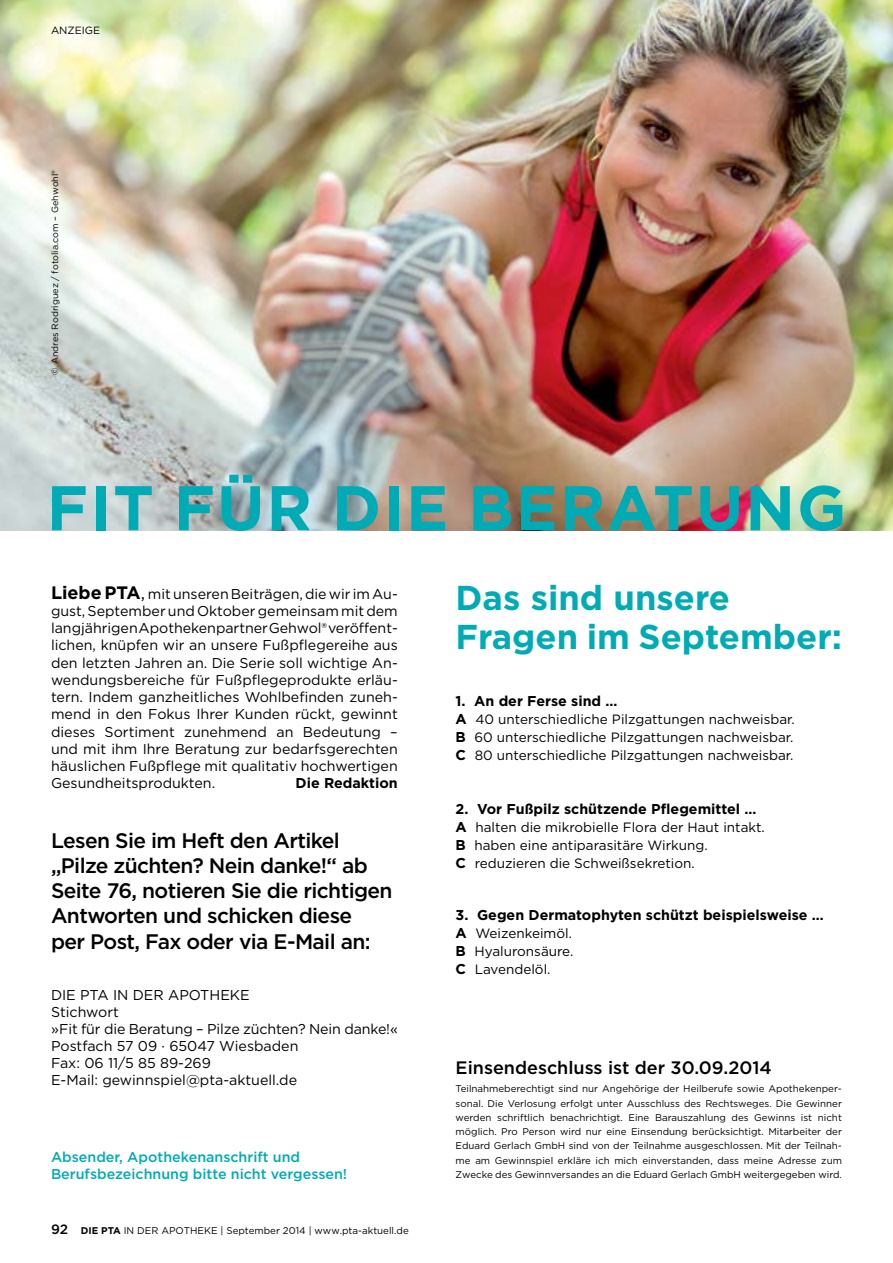
<style>
.page{position:relative;width:893px;height:1263px;background:#fff}
.page>*{position:absolute;margin:0;border:0;box-sizing:border-box;transform-origin:0 0}
.t1{font:700 63px "Gotham";letter-spacing:.03em;color:#00abb5}
.t2{font:700 34.5px/39px "Gotham";color:#00abb5}
.t3{font:500 21px/25.2px "Gotham";letter-spacing:-.03em;color:#000}
.t4{font:500 18px "Gotham";color:#000}
.t5{font:14.25px/17.2px "Gotham";color:#000;text-align:justify}
.t6{font:700 14.25px "Gotham";color:#000}
.t7{font:500 14.25px/17.1px "Gotham";color:#00abb5}
.t8{font:13.5px/18px "Gotham";color:#000;text-align:justify}
.t9{font:10.5px "Gotham";color:#000}
.t10{font:9.75px/14.2px "Gotham";color:#000;text-align:justify}
.t11{font:9px "Gotham";color:#000}
.s1{font-weight:700;font-size:18px}
.s2{font-size:18px}
.s3{font-weight:500;font-size:13.5px}
.s4{font-weight:700}
.s5{font-weight:700;font-size:14.25px}
</style>
<div class="page">
<img style="left:0;top:0;width:893px;height:530px">
<p class="t9" style="left:51px;top:23px;width:51px">ANZEIGE</p>
<p class="t11" style="left:49px;top:375px;width:206px;rotate:-90deg">© Andres Rodriguez / fotolia.com – Gehwohl®</p>
<h1 class="t1" style="left:47px;top:466px;width:801px">FIT FÜR DIE BERATUNG</h1>
<p class="t5" style="left:51px;top:585px;width:348px"><span class="s1">Liebe PTA</span><span class="s2">,</span> mit unseren Beiträgen, die wir im Au&shy;gust, September und Oktober gemeinsam mit dem langjährigen Apothekenpartner Gehwol® veröffent&shy;lichen, knüpfen wir an unsere Fußpflegereihe aus den letzten Jahren an. Die Serie soll wichtige An&shy;wendungsbereiche für Fußpflegeprodukte erläu&shy;tern. Indem ganzheitliches Wohlbefinden zuneh&shy;mend in den Fokus Ihrer Kunden rückt, gewinnt dieses Sortiment zunehmend an Bedeutung – und mit ihm Ihre Beratung zur bedarfsgerechten häuslichen Fußpflege mit qualitativ hochwertigen Gesundheitsprodukten.</p>
<p class="t6" style="left:296px;top:774px;width:104px">Die Redaktion</p>
<h3 class="t3" style="left:51px;top:827px;width:343px">Lesen Sie im Heft den Artikel „Pilze züchten? Nein danke!“ ab<br>Seite 76, notieren Sie die richtigen<br>Antworten und schicken diese<br>per Post, Fax oder via E-Mail an:</h3>
<p class="t5" style="left:51px;top:986px;width:348px;text-align:left">DIE PTA IN DER APOTHEKE<br>Stichwort<br>»Fit für die Beratung – Pilze züchten? Nein danke!«<br>Postfach 57 09 · 65047 Wiesbaden<br>Fax: 06 11/5 85 89-269<br>E-Mail: gewinnspiel@pta-aktuell.de</p>
<p class="t7" style="left:51px;top:1148px;width:298px">Absender, Apothekenanschrift und<br>Berufsbezeichnung bitte nicht vergessen!</p>
<p class="t10" style="left:51px;top:1223px;width:359px"><span class="s3">92</span> <span class="s4">DIE PTA</span> IN DER APOTHEKE | September 2014 | www.pta-aktuell.de</p>
<h2 class="t2" style="left:456px;top:578px;width:388px">Das sind unsere<br>Fragen im September:</h2>
<p class="t6" style="left:456px;top:692px;width:163px">1. An der Ferse sind …</p>
<p class="t8" style="left:456px;top:710px;width:341px"><span class="s5">A</span> 40 unterschiedliche Pilzgattungen nachweisbar.<br><span class="s5">B</span> 60 unterschiedliche Pilzgattungen nachweisbar.<br><span class="s5">C</span> 80 unterschiedliche Pilzgattungen nachweisbar.</p>
<p class="t6" style="left:456px;top:800px;width:302px">2. Vor Fußpilz schützende Pflegemittel …</p>
<p class="t8" style="left:456px;top:818px;width:311px;text-align:left"><span class="s5">A</span> halten die mikrobielle Flora der Haut intakt.<br><span class="s5">B</span> haben eine antiparasitäre Wirkung.<br><span class="s5">C</span> reduzieren die Schweißsekretion.</p>
<p class="t6" style="left:456px;top:906px;width:370px">3. Gegen Dermatophyten schützt beispielsweise …</p>
<p class="t8" style="left:456px;top:924px;width:119px"><span class="s5">A</span> Weizenkeimöl.<br><span class="s5">B</span> Hyaluronsäure.<br><span class="s5">C</span> Lavendelöl.</p>
<p class="t4" style="left:456px;top:1055px;width:318px">Einsendeschluss ist der 30.09.2014</p>
<p class="t10" style="left:456px;top:1081px;width:388px">Teilnahmeberechtigt sind nur Angehörige der Heilberufe sowie Apothekenper&shy;sonal. Die Verlosung erfolgt unter Ausschluss des Rechtsweges. Die Gewinner werden schriftlich benachrichtigt. Eine Barauszahlung des Gewinns ist nicht möglich. Pro Person wird nur eine Einsendung berücksichtigt. Mitarbeiter der Eduard Gerlach GmbH sind von der Teilnahme ausgeschlossen. Mit der Teilnah&shy;me am Gewinnspiel erkläre ich mich einverstanden, dass meine Adresse zum Zwecke des Gewinnversandes an die Eduard Gerlach GmbH weitergegeben wird.</p>
</div>
